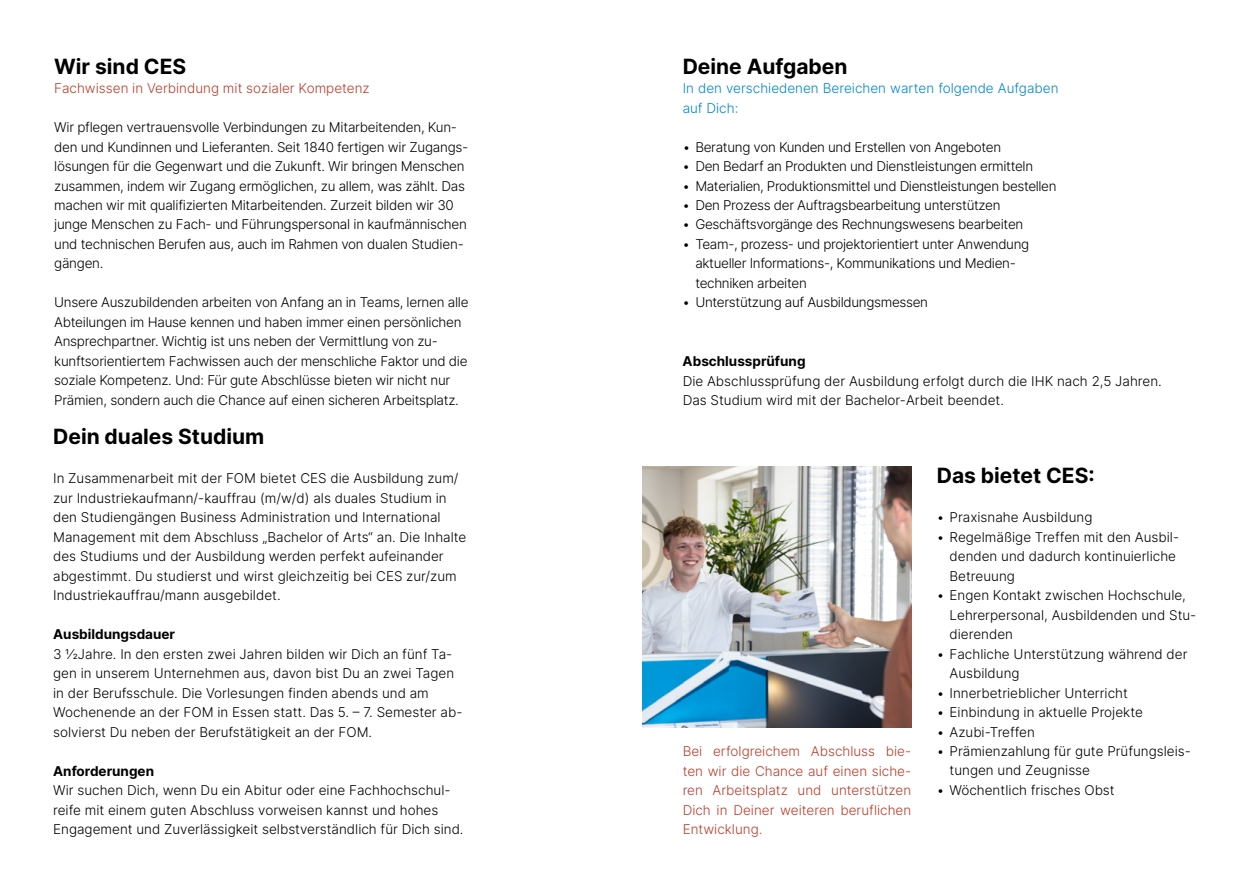
<style>
.page{position:relative;width:1259px;height:893px;background:#fff}
.page>*{position:absolute;margin:0;border:0;box-sizing:border-box;transform-origin:0 0}
.t1{font:700 21px "Inter";color:#000}
.t2{font:300 13.5px/19.5px "Inter";color:#000}
.t3{font:300 13.5px/19.5px "Inter";letter-spacing:-.02em;color:#000}
.t4{font:300 13.5px/19.5px "Inter";color:#ba3e2c;text-align:justify}
.t5{font:300 13.5px/19.5px "Inter";color:#0087cc}
.t6{font:700 13.5px "Inter";color:#000}
</style>
<div class="page">
<img style="left:642px;top:466px;width:269px;height:261px">
<h1 class="t1" style="left:54px;top:50px;width:134px">Wir sind CES</h1>
<p class="t4" style="left:54px;top:78px;width:317px">Fachwissen in Verbindung mit sozialer Kompetenz</p>
<p class="t3" style="left:54px;top:117px;width:416px">Wir pflegen vertrauensvolle Verbindungen zu Mitarbeitenden, Kun&shy;den und Kundinnen und Lieferanten. Seit 1840 fertigen wir Zugangs&shy;lösungen für die Gegenwart und die Zukunft. Wir bringen Menschen zusammen, indem wir Zugang ermöglichen, zu allem, was zählt. Das machen wir mit qualifizierten Mitarbeitenden. Zurzeit bilden wir 30 junge Menschen zu Fach- und Führungspersonal in kaufmännischen und technischen Berufen aus, auch im Rahmen von dualen Studien&shy;gängen.</p>
<p class="t3" style="left:54px;top:293px;width:416px">Unsere Auszubildenden arbeiten von Anfang an in Teams, lernen alle Abteilungen im Hause kennen und haben immer einen persönlichen Ansprechpartner. Wichtig ist uns neben der Vermittlung von zu&shy;kunftsorientiertem Fachwissen auch der menschliche Faktor und die soziale Kompetenz. Und: Für gute Abschlüsse bieten wir nicht nur Prämien, sondern auch die Chance auf einen sicheren Arbeitsplatz.</p>
<h1 class="t1" style="left:53px;top:421px;width:213px">Dein duales Studium</h1>
<p class="t2" style="left:53px;top:468px;width:415px">In Zusammenarbeit mit der FOM bietet CES die Ausbildung zum/ zur Industriekaufmann/-kauffrau (m/w/d) als duales Studium in den Studiengängen Business Administration und International Management mit dem Abschluss „Bachelor of Arts“ an. Die Inhalte des Studiums und der Ausbildung werden perfekt aufeinander abgestimmt. Du studierst und wirst gleichzeitig bei CES zur/zum Industriekauffrau/mann ausgebildet.</p>
<p class="t6" style="left:53px;top:624px;width:123px">Ausbildungsdauer</p>
<p class="t2" style="left:53px;top:644px;width:411px">3 1/2Jahre. In den ersten zwei Jahren bilden wir Dich an fünf Ta&shy;gen in unserem Unternehmen aus, davon bist Du an zwei Tagen in der Berufsschule. Die Vorlesungen finden abends und am Wochenende an der FOM in Essen statt. Das 5. – 7. Semester ab&shy;solvierst Du neben der Berufstätigkeit an der FOM.</p>
<p class="t6" style="left:53px;top:760px;width:102px">Anforderungen</p>
<p class="t2" style="left:53px;top:780px;width:412px">Wir suchen Dich, wenn Du ein Abitur oder eine Fachhochschul&shy;reife mit einem guten Abschluss vorweisen kannst und hohes<br>Engagement und Zuverlässigkeit selbstverständlich für Dich sind.</p>
<h1 class="t1" style="left:682px;top:50px;width:166px">Deine Aufgaben</h1>
<p class="t5" style="left:682px;top:78px;width:377px">In den verschiedenen Bereichen warten folgende Aufgaben auf Dich:</p>
<p class="t3" style="left:682px;top:137px;width:320px">• Beratung von Kunden und Erstellen von Angeboten</p>
<p class="t3" style="left:682px;top:156px;width:352px">• Den Bedarf an Produkten und Dienstleistungen ermitteln</p>
<p class="t3" style="left:682px;top:176px;width:375px">• Materialien, Produktionsmittel und Dienstleistungen bestellen</p>
<p class="t3" style="left:682px;top:195px;width:319px">• Den Prozess der Auftragsbearbeitung unterstützen</p>
<p class="t3" style="left:682px;top:215px;width:342px">• Geschäftsvorgänge des Rechnungswesens bearbeiten</p>
<p class="t3" style="left:695px;top:234px;width:335px;text-indent:-13px">• Team-, prozess- und projektorientiert unter Anwendung aktueller Informations-, Kommunikations und Medien&shy;techniken arbeiten</p>
<p class="t3" style="left:682px;top:293px;width:247px">• Unterstützung auf Ausbildungsmessen</p>
<p class="t6" style="left:682px;top:351px;width:124px">Abschlussprüfung</p>
<p class="t2" style="left:682px;top:371px;width:480px">Die Abschlussprüfung der Ausbildung erfolgt durch die IHK nach 2,5 Jahren.<br>Das Studium wird mit der Bachelor-Arbeit beendet.</p>
<p class="t4" style="left:682px;top:741px;width:230px">Bei erfolgreichem Abschluss bie&shy;ten wir die Chance auf einen siche&shy;ren Arbeitsplatz und unterstützen Dich in Deiner weiteren beruflichen Entwicklung.</p>
<h1 class="t1" style="left:936px;top:460px;width:160px">Das bietet CES:</h1>
<p class="t2" style="left:936px;top:507px;width:157px">• Praxisnahe Ausbildung</p>
<p class="t2" style="left:949px;top:527px;width:231px;text-indent:-13px">• Regelmäßige Treffen mit den Ausbil&shy;denden und dadurch kontinuierliche<br>Betreuung</p>
<p class="t2" style="left:949px;top:585px;width:248px;text-indent:-13px">• Engen Kontakt zwischen Hochschule,<br>Lehrerpersonal, Ausbildenden und Stu&shy;dierenden</p>
<p class="t2" style="left:949px;top:644px;width:239px;text-indent:-13px">• Fachliche Unterstützung während der<br>Ausbildung</p>
<p class="t2" style="left:936px;top:683px;width:193px">• Innerbetrieblicher Unterricht</p>
<p class="t2" style="left:936px;top:702px;width:208px">• Einbindung in aktuelle Projekte</p>
<p class="t2" style="left:936px;top:722px;width:100px">• Azubi-Treffen</p>
<p class="t2" style="left:949px;top:741px;width:243px;text-indent:-13px">• Prämienzahlung für gute Prüfungsleis&shy;tungen und Zeugnisse</p>
<p class="t2" style="left:936px;top:780px;width:179px">• Wöchentlich frisches Obst</p>
</div>
